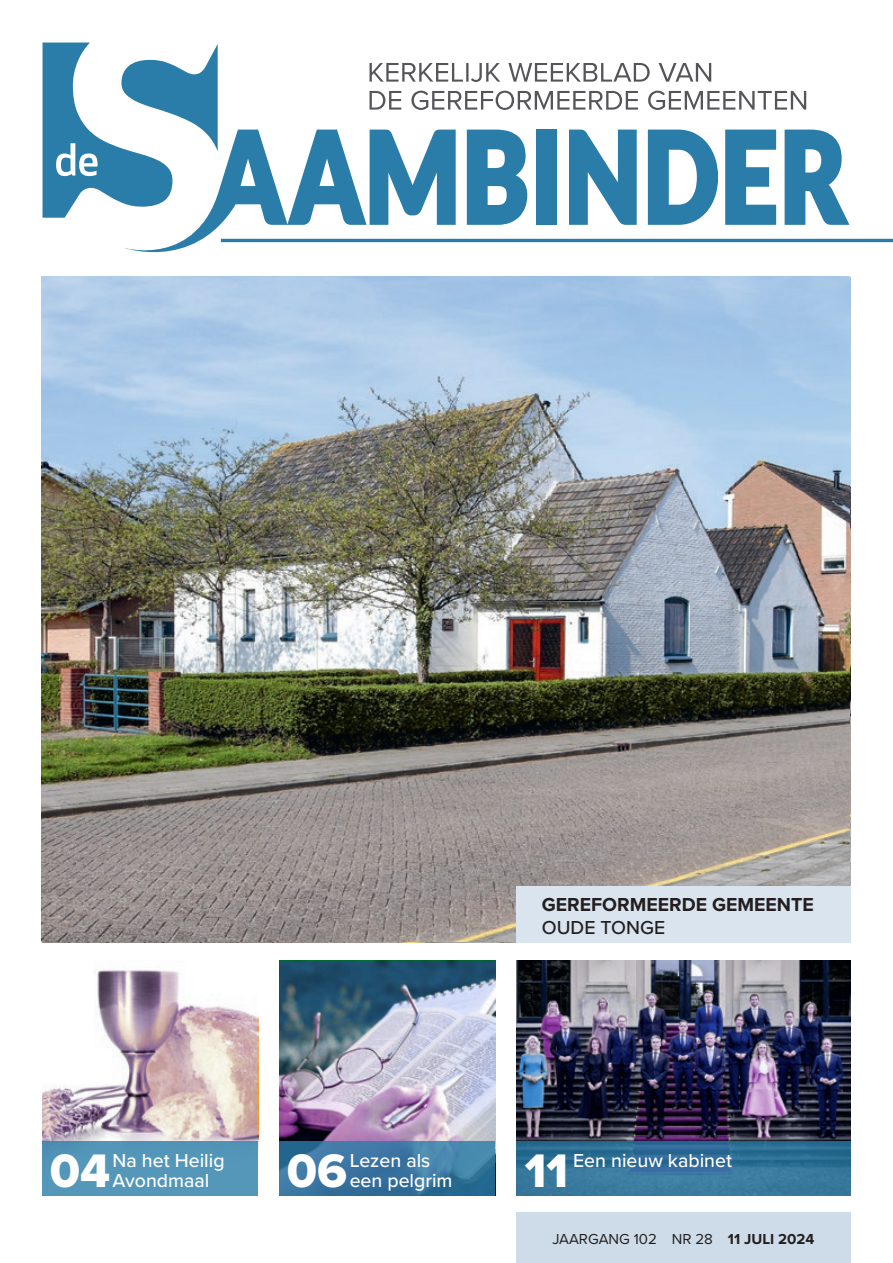
<style>
.page{position:relative;width:893px;height:1263px;background:#fff}
.page>*{position:absolute;margin:0;border:0;box-sizing:border-box;transform-origin:0 0}
.t1{font:48.75px "Proxima Nova Extrabld";color:#fff}
.t2{font:500 19.5px/19.5px "Proxima Nova";color:#fff}
.t3{font:700 19.5px "Proxima Nova";color:#231f20}
.t4{font:500 19.5px "Proxima Nova";color:#231f20}
.t5{font:15px "Proxima Nova";color:#231f20}
.s1{font-weight:700}
</style>
<div class="page">
<hr style="left:221px;top:239px;width:672px;height:3px;background:#2a7da8">
<svg style="left:43px;top:43px;width:806px;height:210px"></svg>
<img style="left:42px;top:276px;width:808px;height:666px">
<div style="left:516px;top:1213px;width:334px;height:50px;background:#cedce9"></div>
<div style="left:516px;top:886px;width:334px;height:57px;background:#dae4ee"></div>
<svg style="left:43px;top:970px;width:215px;height:171px"></svg>
<img style="left:279px;top:961px;width:216px;height:180px">
<img style="left:516px;top:961px;width:334px;height:180px">
<div style="left:43px;top:1141px;width:215px;height:54px;background:#5497b9"></div>
<svg style="left:279px;top:1141px;width:216px;height:54px;background:#3a77a1"></svg>
<svg style="left:516px;top:1141px;width:334px;height:54px;background:#327299"></svg>
<p class="t3" style="left:542px;top:890px;width:273px">GEREFORMEERDE GEMEENTE</p>
<p class="t4" style="left:542px;top:913px;width:125px">OUDE TONGE</p>
<h1 class="t1" style="left:50px;top:1134px;width:62px">04</h1>
<p class="t2" style="left:113px;top:1150px;width:113px">Na het Heilig<br>Avondmaal</p>
<h1 class="t1" style="left:287px;top:1134px;width:62px">06</h1>
<p class="t2" style="left:350px;top:1150px;width:104px">Lezen als een pelgrim</p>
<h1 class="t1" style="left:525px;top:1134px;width:45px">11</h1>
<p class="t2" style="left:573px;top:1150px;width:160px">Een nieuw kabinet</p>
<p class="t5" style="left:552px;top:1227px;width:263px">JAARGANG 102 NR 28 <span class="s1">11 JULI 2024</span></p>
</div>
